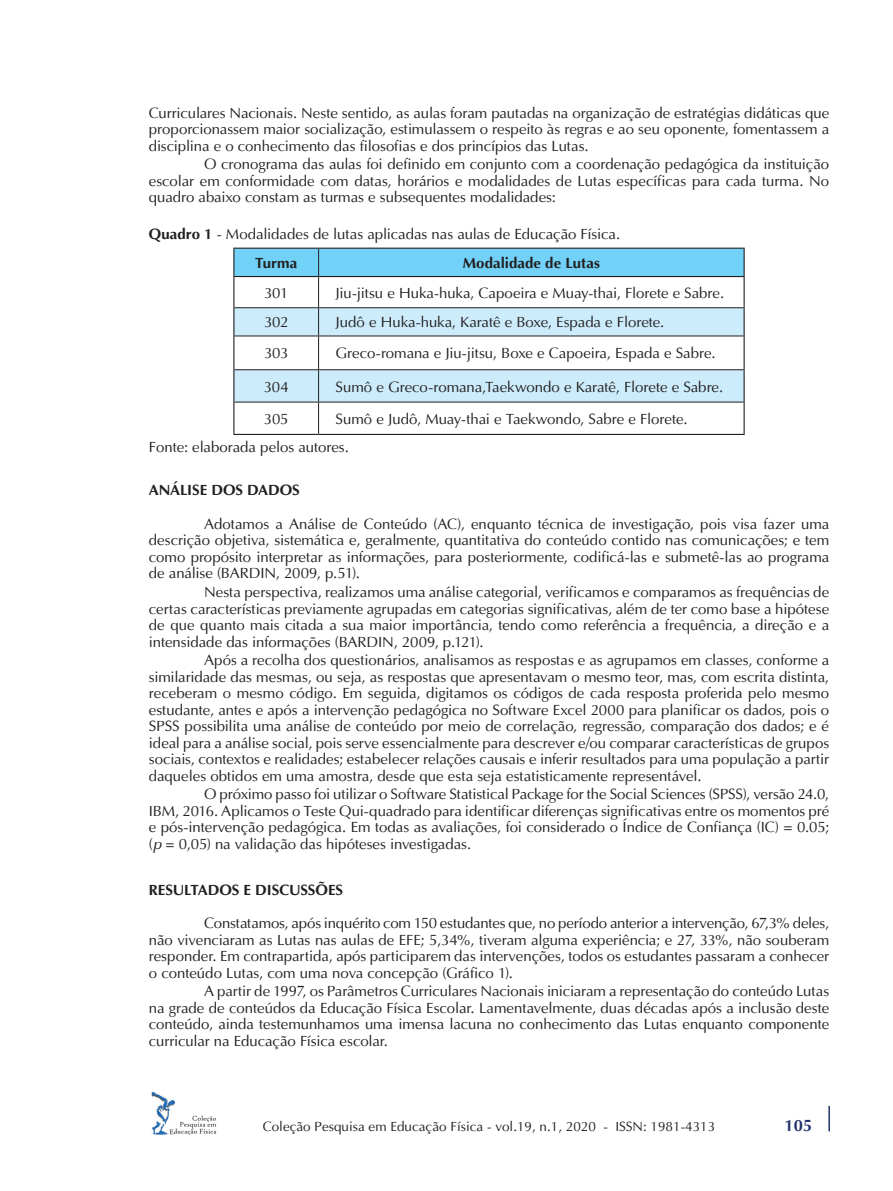
<style>
.page{position:relative;width:893px;height:1191px;background:#fff}
.page>*{position:absolute;margin:0;border:0;box-sizing:border-box;transform-origin:0 0}
.t1{font:700 16.5px "Ottawa";color:#24326e}
.t2{font:15px/16.5px "Ottawa Plain";letter-spacing:-.005em;color:#231f20;text-align:justify}
.t3{font:700 15px "Ottawa";color:#231f20}
.t4{font:13.5px "Ottawa Plain";color:#231f20}
.s1{font-family:"Ottawa";font-weight:700}
.s2{font-family:"Ottawa";font-style:italic}
</style>
<div class="page">
<hr style="left:828px;top:1106px;width:2px;height:25px;background:#24326e">
<img style="left:151px;top:1092px;width:66px;height:42px">
<img style="left:152px;top:1092px;width:23px;height:42px">
<svg style="left:234px;top:308px;width:510px;height:94px;fill:#ccecfb"></svg>
<hr style="left:318px;top:277px;width:1px;height:30px;background:#231f20">
<hr style="left:234px;top:307px;width:85px;height:1px;background:#231f20">
<hr style="left:319px;top:307px;width:425px;height:1px;background:#231f20">
<svg style="left:318px;top:308px;width:1px;height:27px"></svg>
<hr style="left:234px;top:335px;width:85px;height:1px;background:#231f20">
<hr style="left:319px;top:335px;width:425px;height:1px;background:#231f20">
<hr style="left:318px;top:336px;width:1px;height:33px;background:#231f20">
<hr style="left:234px;top:369px;width:85px;height:1px;background:#231f20">
<hr style="left:319px;top:369px;width:425px;height:1px;background:#231f20">
<hr style="left:318px;top:370px;width:1px;height:32px;background:#231f20">
<hr style="left:234px;top:402px;width:85px;height:1px;background:#231f20">
<hr style="left:319px;top:402px;width:425px;height:1px;background:#231f20">
<hr style="left:318px;top:402px;width:1px;height:32px;background:#231f20">
<hr style="left:233px;top:277px;width:1px;height:31px;background:#231f20">
<hr style="left:744px;top:277px;width:1px;height:31px;background:#231f20">
<svg style="left:233px;top:308px;width:1px;height:28px"></svg>
<svg style="left:744px;top:308px;width:1px;height:28px"></svg>
<hr style="left:233px;top:336px;width:1px;height:34px;background:#231f20">
<hr style="left:744px;top:336px;width:1px;height:34px;background:#231f20">
<hr style="left:233px;top:370px;width:1px;height:32px;background:#231f20">
<hr style="left:744px;top:370px;width:1px;height:32px;background:#231f20">
<hr style="left:233px;top:402px;width:1px;height:32px;background:#231f20">
<hr style="left:744px;top:402px;width:1px;height:32px;background:#231f20">
<hr style="left:233px;top:434px;width:86px;height:1px;background:#231f20">
<hr style="left:319px;top:434px;width:426px;height:1px;background:#231f20">
<div style="left:233px;top:248px;width:512px;height:28px;background:#72d1f6"></div>
<hr style="left:233px;top:276px;width:86px;height:1px;background:#231f20">
<hr style="left:319px;top:276px;width:426px;height:1px;background:#231f20">
<p class="t2" style="left:149px;top:104px;width:682px">Curriculares Nacionais. Neste sentido, as aulas foram pautadas na organização de estratégias didáticas que proporcionassem maior socialização, estimulassem o respeito às regras e ao seu oponente, fomentassem a disciplina e o conhecimento das filosofias e dos princípios das Lutas.</p>
<p class="t2" style="left:149px;top:156px;width:682px;text-indent:55px">O cronograma das aulas foi definido em conjunto com a coordenação pedagógica da instituição escolar em conformidade com datas, horários e modalidades de Lutas específicas para cada turma. No quadro abaixo constam as turmas e subsequentes modalidades:</p>
<p class="t2" style="left:149px;top:226px;width:473px"><span class="s1">Quadro 1</span> - Modalidades de lutas aplicadas nas aulas de Educação Física.</p>
<p class="t3" style="left:255px;top:254px;width:43px">Turma</p>
<p class="t3" style="left:463px;top:254px;width:139px">Modalidade de Lutas</p>
<p class="t2" style="left:264px;top:284px;width:26px">301</p>
<p class="t2" style="left:336px;top:284px;width:390px">Jiu-jitsu e Huka-huka, Capoeira e Muay-thai, Florete e Sabre.</p>
<p class="t2" style="left:264px;top:314px;width:26px">302</p>
<p class="t2" style="left:336px;top:314px;width:330px">Judô e Huka-huka, Karatê e Boxe, Espada e Florete.</p>
<p class="t2" style="left:264px;top:345px;width:26px">303</p>
<p class="t2" style="left:336px;top:345px;width:381px">Greco-romana e Jiu-jitsu, Boxe e Capoeira, Espada e Sabre.</p>
<p class="t2" style="left:264px;top:378px;width:27px">304</p>
<p class="t2" style="left:336px;top:378px;width:389px">Sumô e Greco-romana,Taekwondo e Karatê, Florete e Sabre.</p>
<p class="t2" style="left:264px;top:411px;width:26px">305</p>
<p class="t2" style="left:149px;top:405px;width:540px;line-height:28px;text-indent:187px">Sumô e Judô, Muay-thai e Taekwondo, Sabre e Florete.<br>Fonte: elaborada pelos autores.</p>
<p class="t3" style="left:149px;top:481px;width:152px">ANÁLISE DOS DADOS</p>
<p class="t2" style="left:149px;top:516px;width:682px;text-indent:55px">Adotamos a Análise de Conteúdo (AC), enquanto técnica de investigação, pois visa fazer uma descrição objetiva, sistemática e, geralmente, quantitativa do conteúdo contido nas comunicações; e tem como propósito interpretar as informações, para posteriormente, codificá-las e submetê-las ao programa de análise (BARDIN, 2009, p.51).</p>
<p class="t2" style="left:149px;top:584px;width:682px;text-indent:55px">Nesta perspectiva, realizamos uma análise categorial, verificamos e comparamos as frequências de certas características previamente agrupadas em categorias significativas, além de ter como base a hipótese de que quanto mais citada a sua maior importância, tendo como referência a frequência, a direção e a intensidade das informações (BARDIN, 2009, p.121).</p>
<p class="t2" style="left:149px;top:652px;width:682px;text-indent:55px">Após a recolha dos questionários, analisamos as respostas e as agrupamos em classes, conforme a similaridade das mesmas, ou seja, as respostas que apresentavam o mesmo teor, mas, com escrita distinta, receberam o mesmo código. Em seguida, digitamos os códigos de cada resposta proferida pelo mesmo estudante, antes e após a intervenção pedagógica no Software Excel 2000 para planificar os dados, pois o SPSS possibilita uma análise de conteúdo por meio de correlação, regressão, comparação dos dados; e é ideal para a análise social, pois serve essencialmente para descrever e/ou comparar características de grupos sociais, contextos e realidades; estabelecer relações causais e inferir resultados para uma população a partir daqueles obtidos em uma amostra, desde que esta seja estatisticamente representável.</p>
<p class="t2" style="left:149px;top:786px;width:682px;text-indent:55px">O próximo passo foi utilizar o Software Statistical Package for the Social Sciences (SPSS), versão 24.0, IBM, 2016. Aplicamos o Teste Qui-quadrado para identificar diferenças significativas entre os momentos pré e pós-intervenção pedagógica. Em todas as avaliações, foi considerado o Índice de Confiança (IC) = 0.05; (<span class="s2">p</span> = 0,05) na validação das hipóteses investigadas.</p>
<p class="t3" style="left:149px;top:880px;width:196px">RESULTADOS E DISCUSSÕES</p>
<p class="t2" style="left:149px;top:915px;width:682px;text-indent:55px">Constatamos, após inquérito com 150 estudantes que, no período anterior a intervenção, 67,3% deles, não vivenciaram as Lutas nas aulas de EFE; 5,34%, tiveram alguma experiência; e 27, 33%, não souberam responder. Em contrapartida, após participarem das intervenções, todos os estudantes passaram a conhecer o conteúdo Lutas, com uma nova concepção (Gráfico 1).</p>
<p class="t2" style="left:149px;top:983px;width:682px;text-indent:55px">A partir de 1997, os Parâmetros Curriculares Nacionais iniciaram a representação do conteúdo Lutas na grade de conteúdos da Educação Física Escolar. Lamentavelmente, duas décadas após a inclusão deste conteúdo, ainda testemunhamos uma imensa lacuna no conhecimento das Lutas enquanto componente curricular na Educação Física escolar.</p>
<p class="t4" style="left:263px;top:1119px;width:454px">Coleção Pesquisa em Educação Física - vol.19, n.1, 2020 - ISSN: 1981-4313</p>
<p class="t1" style="left:785px;top:1115px;width:29px">105</p>
</div>
